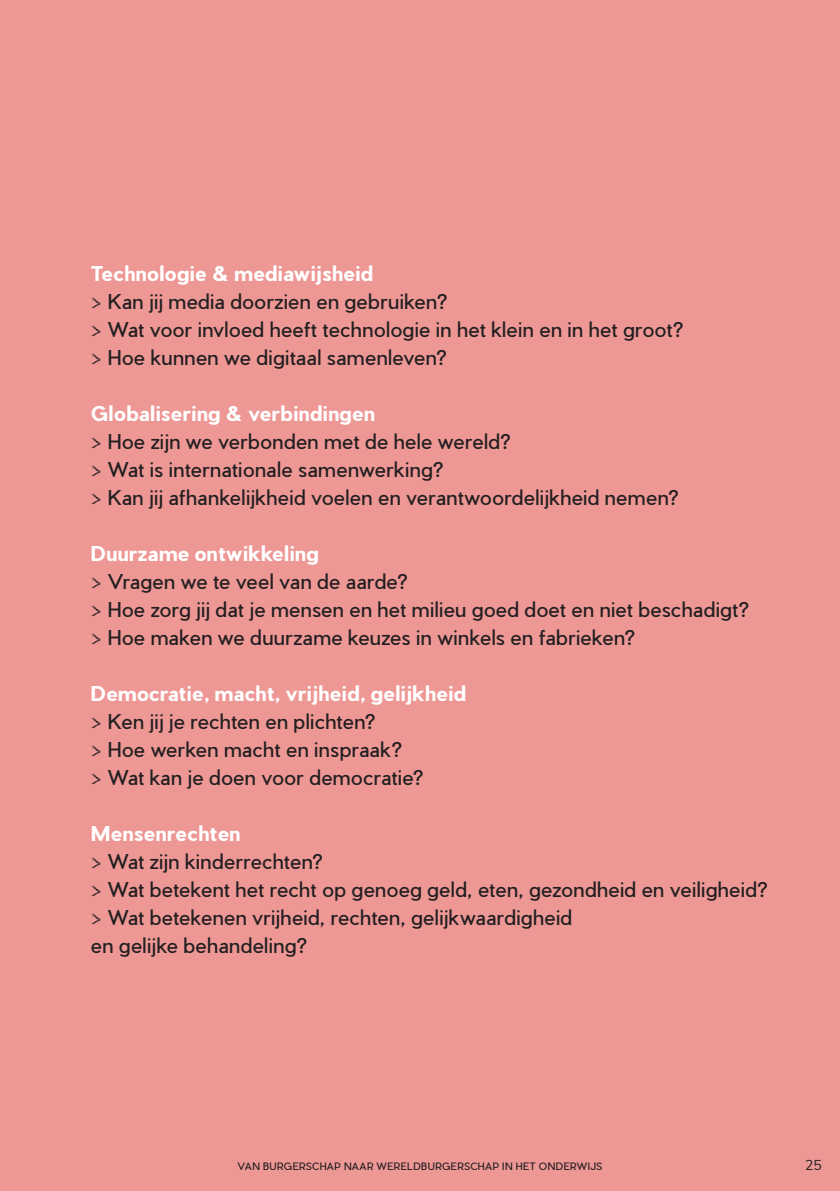
<style>
.page{position:relative;width:840px;height:1191px;background:#fff}
.page>*{position:absolute;margin:0;border:0;box-sizing:border-box;transform-origin:0 0}
.t1{font:20px/28px "Pier Sans";letter-spacing:.02em;color:#231f20}
.t2{font:14px "Muli";color:#231f20}
.t3{font:10px "Pier Sans";letter-spacing:.04em;color:#231f20}
.s1{font-weight:700;color:#fff}
.s2{font-family:"Crayon En Folie"}
</style>
<div class="page">
<div style="left:0;top:0;width:839px;height:1191px;background:#ee9896"></div>
<p class="t1" style="left:91px;top:260px;width:594px"><span class="s1">Technologie &amp; mediawijsheid<br></span><span class="s2">&gt;</span> Kan jij media doorzien en gebruiken?<br><span class="s2">&gt;</span> Wat voor invloed heeft technologie in het klein en in het groot? <span class="s2">&gt;</span> Hoe kunnen we digitaal samenleven?</p>
<p class="t1" style="left:91px;top:400px;width:589px"><span class="s1">Globalisering &amp; verbindingen<br></span><span class="s2">&gt;</span> Hoe zijn we verbonden met de hele wereld?<br><span class="s2">&gt;</span> Wat is internationale samenwerking?<br><span class="s2">&gt;</span> Kan jij afhankelijkheid voelen en verantwoordelijkheid nemen?</p>
<p class="t1" style="left:91px;top:540px;width:660px"><span class="s1">Duurzame ontwikkeling<br></span><span class="s2">&gt;</span> Vragen we te veel van de aarde?<br><span class="s2">&gt;</span> Hoe zorg jij dat je mensen en het milieu goed doet en niet beschadigt? <span class="s2">&gt;</span> Hoe maken we duurzame keuzes in winkels en fabrieken?</p>
<p class="t1" style="left:91px;top:680px;width:376px"><span class="s1">Democratie, macht, vrijheid, gelijkheid </span><span class="s2">&gt;</span> Ken jij je rechten en plichten?<br><span class="s2">&gt;</span> Hoe werken macht en inspraak?<br><span class="s2">&gt;</span> Wat kan je doen voor democratie?</p>
<p class="t1" style="left:91px;top:820px;width:678px"><span class="s1">Mensenrechten<br></span><span class="s2">&gt;</span> Wat zijn kinderrechten?<br><span class="s2">&gt;</span> Wat betekent het recht op genoeg geld, eten, gezondheid en veiligheid? <span class="s2">&gt;</span> Wat betekenen vrijheid, rechten, gelijkwaardigheid<br>en gelijke behandeling?</p>
<p class="t3" style="left:237px;top:1159px;width:366px">VAN BURGERSCHAP NAAR WERELDBURGERSCHAP IN HET ONDERWIJS</p>
<p class="t2" style="left:804px;top:1154px;width:18px">25</p>
</div>
